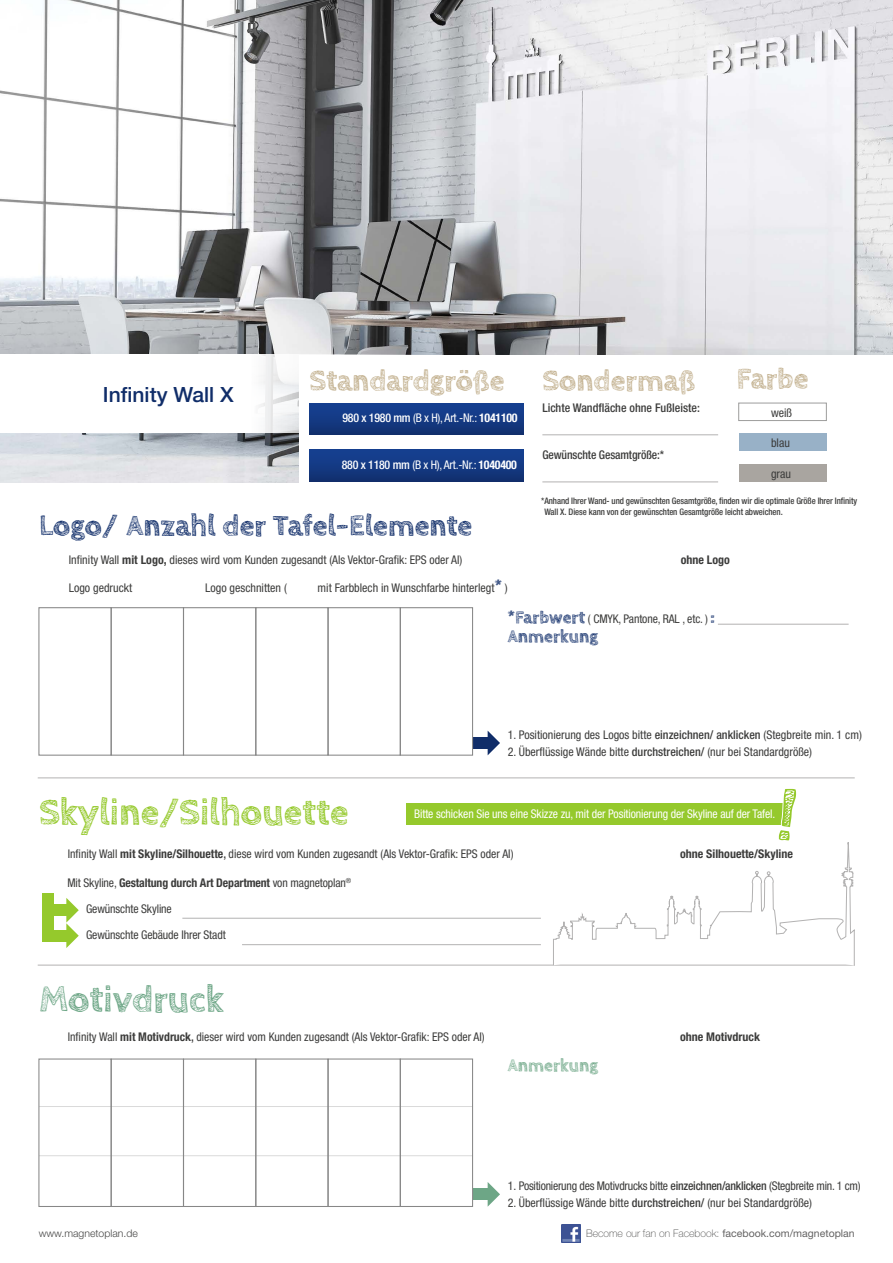
<style>
.page{position:relative;width:893px;height:1263px;background:#fff}
.page>*{position:absolute;margin:0;border:0;box-sizing:border-box;transform-origin:0 0}
.t1{font:700 37.5px "Cabin Sketch";color:#95c92c}
.t2{font:700 37.5px "Cabin Sketch";color:#6da686}
.t3{font:700 30px "Cabin Sketch";color:#102d69}
.t4{font:700 30px "Cabin Sketch";color:#c2b08e}
.t5{font:500 21px "Helvetica Neue LT";color:#102d69}
.t6{font:700 18px "Cabin Sketch";color:#6da686}
.t7{font:700 18px "Cabin Sketch";color:#102d69}
.t8{font:condensed 12px/25.5px "Helvetica Neue LT";color:#3c3c3b}
.t9{font:condensed 12px "Helvetica Neue LT";letter-spacing:-.01em;color:#fff}
.t10{font:condensed 12px "Helvetica Neue LT";letter-spacing:-.02em;color:#3c3c3b}
.t11{font:500 condensed 12px "Helvetica Neue LT";letter-spacing:-.005em;color:#3c3c3b}
.t12{font:700 condensed 12px "Helvetica Neue LT";color:#3c3c3b}
.t13{font:10.5px "Helvetica Neue LT";color:#646363}
.t14{font:300 10.5px "Helvetica Neue LT";color:#4a4a49}
.t15{font:500 condensed 9px/10.8px "Helvetica Neue LT";letter-spacing:-.01em;color:#3c3c3b}
.s1{font-weight:500}
.s2{font-weight:700}
.s3{font-family:"Cabin Sketch";font-weight:700;font-stretch:normal;font-size:18px;color:#102d69}
.s4{font-weight:100;color:#4a4a49}
</style>
<div class="page">
<hr style="left:39px;top:1106px;width:434px;height:1px;background:#dadada">
<hr style="left:39px;top:1155px;width:434px;height:1px;background:#dadada">
<img style="left:562px;top:1224px;width:18px;height:18px">
<hr style="left:38px;top:777px;width:817px;height:1px;background:#b3b2b2">
<hr style="left:38px;top:965px;width:817px;height:1px;background:#b3b2b2">
<img style="left:0;top:0;width:893px;height:483px">
<div style="left:473px;top:737px;width:15px;height:12px;background:#102d69"></div>
<svg style="left:488px;top:731px;width:12px;height:24px"></svg>
<div style="left:473px;top:1188px;width:15px;height:12px;background:#6da686"></div>
<svg style="left:488px;top:1182px;width:12px;height:24px"></svg>
<div style="left:52px;top:904px;width:14px;height:12px;background:#95c92c"></div>
<div style="left:52px;top:930px;width:14px;height:11px;background:#95c92c"></div>
<svg style="left:66px;top:898px;width:13px;height:50px"></svg>
<div style="left:38px;top:607px;width:74px;height:149px;border:1px solid #878787"></div>
<div style="left:38px;top:1058px;width:74px;height:149px;border:1px solid #878787"></div>
<div style="left:183px;top:607px;width:73px;height:149px;border:1px solid #878787"></div>
<div style="left:183px;top:1058px;width:73px;height:149px;border:1px solid #878787"></div>
<div style="left:327px;top:607px;width:74px;height:149px;border:1px solid #878787"></div>
<div style="left:327px;top:1058px;width:74px;height:149px;border:1px solid #878787"></div>
<div style="left:111px;top:607px;width:73px;height:149px;border:1px solid #878787"></div>
<div style="left:111px;top:1058px;width:73px;height:149px;border:1px solid #878787"></div>
<div style="left:255px;top:607px;width:74px;height:149px;border:1px solid #878787"></div>
<div style="left:255px;top:1058px;width:74px;height:149px;border:1px solid #878787"></div>
<div style="left:400px;top:607px;width:73px;height:149px;border:1px solid #878787"></div>
<div style="left:400px;top:1058px;width:73px;height:149px;border:1px solid #878787"></div>
<hr style="left:182px;top:918px;width:359px;height:1px;background:#b3b2b2">
<hr style="left:242px;top:944px;width:299px;height:1px;background:#b3b2b2">
<div style="left:42px;top:893px;width:11px;height:48px;background:#95c92c"></div>
<div style="left:0;top:354px;width:433px;height:79px;background:#fff"></div>
<div style="left:299px;top:355px;width:594px;height:128px;background:#fff"></div>
<div style="left:310px;top:403px;width:214px;height:32px;background:linear-gradient(to bottom,#164295,#123170)"></div>
<svg style="left:310px;top:449px;width:214px;height:33px;background:#133881"></svg>
<hr style="left:542px;top:435px;width:176px;height:1px;background:#b3b2b2">
<hr style="left:542px;top:482px;width:176px;height:1px;background:#b3b2b2">
<div style="left:738px;top:403px;width:89px;height:18px;border:1px solid #9d9d9c"></div>
<div style="left:739px;top:434px;width:87px;height:17px;background:#98b1c7"></div>
<div style="left:739px;top:464px;width:87px;height:18px;background:#a9a5a0"></div>
<div style="left:406px;top:803px;width:382px;height:21px;background:#95c92c"></div>
<hr style="left:718px;top:624px;width:131px;height:1px;background:#b3b2b2">
<svg style="left:553px;top:824px;width:302px;height:142px"></svg>
<h2 class="t4" style="left:310px;top:364px;width:197px">Standardgröße</h2>
<h2 class="t4" style="left:542px;top:364px;width:155px">Sondermaß</h2>
<h2 class="t4" style="left:737px;top:362px;width:73px">Farbe</h2>
<p class="t8" style="left:771px;top:399px;width:23px">weiß</p>
<p class="t8" style="left:771px;top:430px;width:20px">blau</p>
<p class="t8" style="left:771px;top:461px;width:21px">grau</p>
<h3 class="t5" style="left:103px;top:382px;width:132px">Infinity Wall X</h3>
<p class="t11" style="left:542px;top:401px;width:159px">Lichte Wandfläche ohne Fußleiste:</p>
<p class="t11" style="left:542px;top:448px;width:123px">Gewünschte Gesamtgröße:*</p>
<p class="t15" style="left:544px;top:495px;width:314px;text-indent:-3px">*Anhand Ihrer Wand- und gewünschten Gesamtgröße, finden wir die optimale Größe Ihrer Infinity<br>Wall X. Diese kann von der gewünschten Gesamtgröße leicht abweichen.</p>
<p class="t9" style="left:342px;top:411px;width:177px"><span class="s1">980 x 1980 mm</span> (B x H), Art.-Nr.: <span class="s2">1041100</span></p>
<p class="t9" style="left:342px;top:458px;width:177px"><span class="s1">880 x 1180 mm</span> (B x H), Art.-Nr.: <span class="s2">1040400</span></p>
<h2 class="t3" style="left:39px;top:509px;width:435px">Logo/ Anzahl der Tafel-Elemente</h2>
<p class="t8" style="left:69px;top:547px;width:395px">Infinity Wall <span class="s2">mit Logo,</span> dieses wird vom Kunden zugesandt (Als Vektor-Grafik: EPS oder AI)</p>
<p class="t8" style="left:69px;top:575px;width:65px">Logo gedruckt</p>
<p class="t8" style="left:205px;top:575px;width:83px">Logo geschnitten (</p>
<p class="t8" style="left:318px;top:575px;width:192px">mit Farbblech in Wunschfarbe hinterlegt<span class="s3">*</span> )</p>
<p class="t12" style="left:681px;top:553px;width:51px">ohne Logo</p>
<p class="t8" style="left:507px;top:606px;width:209px"><span class="s3">*Farbwert</span> ( CMYK, Pantone, RAL , etc. ) <span class="s3">:</span></p>
<h3 class="t7" style="left:508px;top:626px;width:92px">Anmerkung</h3>
<h1 class="t1" style="left:39px;top:791px;width:311px">Skyline/Silhouette</h1>
<p class="t8" style="left:508px;top:722px;width:356px">1. Positionierung des Logos bitte <span class="s1">einzeichnen/ anklicken</span> (Stegbreite min. 1 cm)</p>
<p class="t8" style="left:508px;top:738px;width:306px">2. Überflüssige Wände bitte <span class="s1">durchstreichen/</span> (nur bei Standardgröße)</p>
<p class="t9" style="left:414px;top:807px;width:363px">Bitte schicken Sie uns eine Skizze zu, mit der Positionierung der Skyline auf der Tafel.</p>
<p class="t8" style="left:68px;top:841px;width:447px">Infinity Wall <span class="s2">mit Skyline/Silhouette</span><span class="s1">,</span> diese wird vom Kunden zugesandt (Als Vektor-Grafik: EPS oder AI)</p>
<p class="t8" style="left:86px;top:870px;width:267px;text-indent:-19px">Mit Skyline, <span class="s2">Gestaltung durch Art Department</span> von magnetoplan<sup>®<br></sup>Gewünschte Skyline</p>
<p class="t8" style="left:86px;top:922px;width:141px">Gewünschte Gebäude Ihrer Stadt</p>
<h1 class="t2" style="left:39px;top:978px;width:186px">Motivdruck</h1>
<p class="t8" style="left:68px;top:1024px;width:418px">Infinity Wall <span class="s2">mit Motivdruck</span><span class="s1">,</span> dieser wird vom Kunden zugesandt (Als Vektor-Grafik: EPS oder AI)</p>
<h3 class="t6" style="left:508px;top:1055px;width:92px">Anmerkung</h3>
<p class="t12" style="left:680px;top:846px;width:115px">ohne Silhouette/Skyline</p>
<p class="t12" style="left:680px;top:1030px;width:82px">ohne Motivdruck</p>
<p class="t10" style="left:508px;top:1179px;width:354px">1. Positionierung des Motivdrucks bitte <span class="s1">einzeichnen/anklicken</span> (Stegbreite min. 1 cm)</p>
<p class="t8" style="left:508px;top:1190px;width:306px">2. Überflüssige Wände bitte <span class="s1">durchstreichen/</span> (nur bei Standardgröße)</p>
<p class="t14" style="left:39px;top:1227px;width:101px">www.magnetoplan.de</p>
<p class="t13" style="left:586px;top:1227px;width:270px"><span class="s4">Become our fan on Facebook:</span> facebook.com/magnetoplan</p>
</div>
